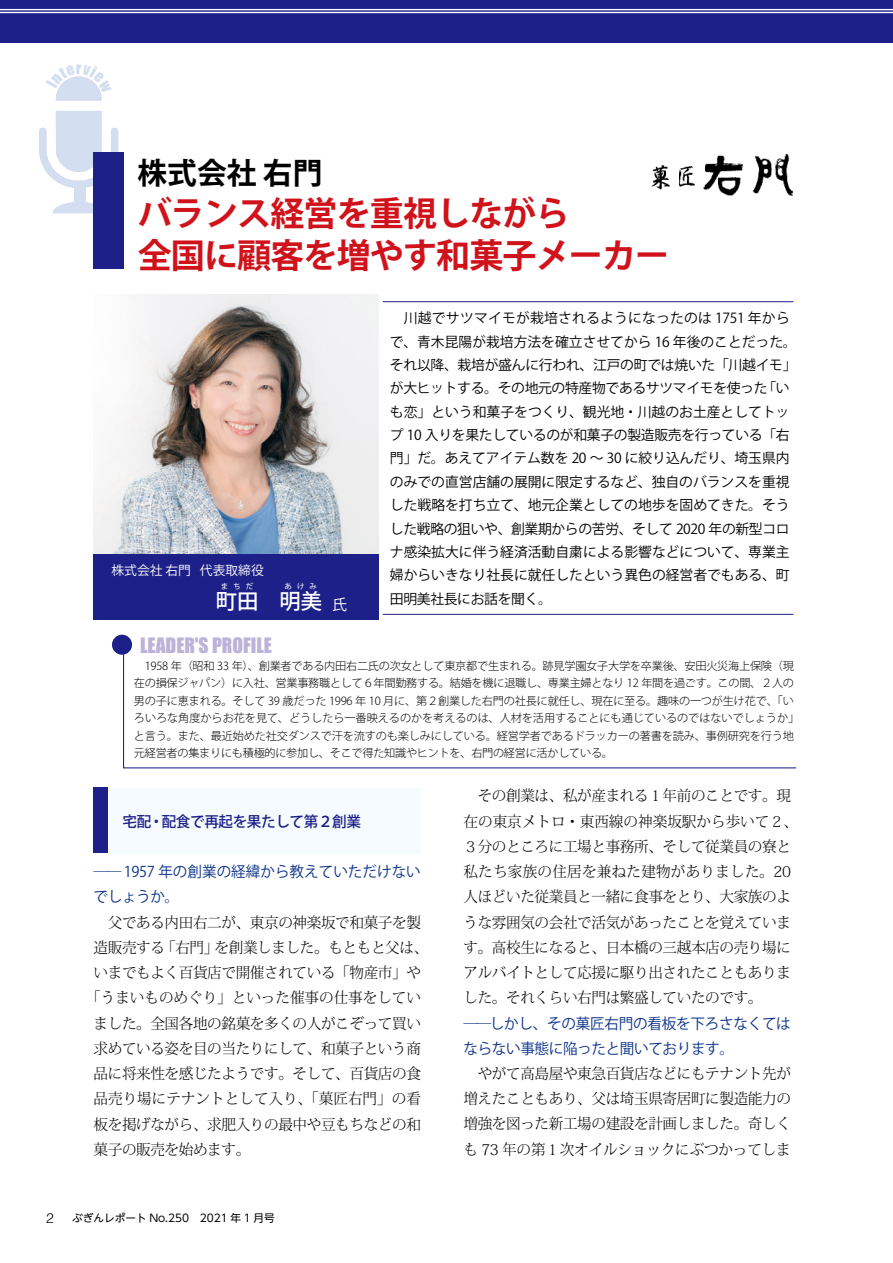
<style>
.page{position:relative;width:893px;height:1263px;background:#fff}
.page>*{position:absolute;margin:0;border:0;box-sizing:border-box;transform-origin:0 0}
.t1{font:700 34.05px/42.5px "Koz Go Pr 6 N";letter-spacing:-.025em;color:#d0121b}
.t2{font:700 29.7px "Koz Go Pr 6 N";color:#000}
.t3{font:500 21.3px "Koz Go Pr 6 N";color:#fff}
.t4{font:19.5px "Impact";color:#bbb3d8}
.t5{font:300 14.85px/25.2px "Koz Min Pr 6 N";letter-spacing:-.025em;color:#000}
.t6{font:300 14.85px "Koz Min Pr 6 N";color:#000}
.t7{font:14.85px/25.2px "Koz Go Pr 6 N";letter-spacing:-.02em;color:#0c3388}
.t8{font:14.85px/25.2px "Koz Go Pr 6 N";color:#0c3388}
.t9{font:500 14.85px "Koz Go Pr 6 N";letter-spacing:-.025em;color:#1d2088}
.t10{font:13.8px/23.4px "Koz Go Pr 6 N";color:#000}
.t11{font:300 13.8px "Helvetica LT Std";color:#000}
.t12{font:12.75px "Koz Go Pr 6 N";color:#fff}
.t13{font:300 11.1px/17.5px "Koz Go Pr 6 N";letter-spacing:-.02em;color:#000}
.t14{font:10.65px "UD Shin Go NT Pro";color:#000}
.t15{font:500 7.5px "Koz Go Pr 6 N";letter-spacing:.665em;color:#fff}
.s1{font-weight:400;font-size:15px}
.s2{font-family:"Koz Min Pr 6 N";font-weight:300}
</style>
<div class="page">
<div style="left:0;top:0;width:893px;height:43px;background:#1d2088"></div>
<hr style="left:0;top:9px;width:893px;height:1px;background:#fff">
<hr style="left:0;top:12px;width:893px;height:1px;background:#fff">
<img style="left:94px;top:294px;width:285px;height:260px">
<div style="left:94px;top:554px;width:285px;height:66px;background:#1d2088"></div>
<div style="left:108px;top:788px;width:313px;height:66px;background:#f5fbfe"></div>
<div style="left:94px;top:788px;width:14px;height:65px;background:#1d2088"></div>
<div style="left:94px;top:152px;width:30px;height:117px;background:#1d2088"></div>
<div style="left:112px;top:635px;width:20px;height:20px;background:#1d2088;border-radius:50%"></div>
<svg style="left:122px;top:642px;width:675px;height:127px"></svg>
<hr style="left:383px;top:301px;width:410px;height:1px;background:#1d2088">
<hr style="left:383px;top:614px;width:410px;height:1px;background:#1d2088">
<img style="left:651px;top:153px;width:141px;height:42px">
<svg style="left:39px;top:76px;width:79px;height:137px"></svg>
<h2 class="t2" style="left:137px;top:156px;width:187px">株式会社 右門</h2>
<h1 class="t1" style="left:138px;top:193px;width:533px">バランス経営を重視しながら<br>全国に顧客を増やす和菓子メーカー</h1>
<p class="t12" style="left:112px;top:563px;width:154px">株式会社 右門 代表取締役</p>
<p class="t15" style="left:221px;top:582px;width:34px">まちだ</p>
<p class="t15" style="left:285px;top:582px;width:34px">あけみ</p>
<h3 class="t3" style="left:216px;top:589px;width:133px">町田 明美 <span class="s1">氏</span></h3>
<h3 class="t4" style="left:140px;top:630px;width:133px">LEADER'S PROFILE</h3>
<p class="t10" style="left:390px;top:307px;width:408px">　川越でサツマイモが栽培されるようになったのは 1751 年からで、青木昆陽が栽培方法を確立させてから 16 年後のことだった。それ以降、栽培が盛んに行われ、江戸の町では焼いた「川越イモ」が大ヒットする。その地元の特産物であるサツマイモを使った「いも恋」という和菓子をつくり、観光地・川越のお土産としてトップ 10 入りを果たしているのが和菓子の製造販売を行っている「右門」だ。あえてアイテム数を 20 ～ 30 に絞り込んだり、埼玉県内のみでの直営店舗の展開に限定するなど、独自のバランスを重視した戦略を打ち立て、地元企業としての地歩を固めてきた。そうした戦略の狙いや、創業期からの苦労、そして 2020 年の新型コロナ感染拡大に伴う経済活動自粛による影響などについて、専業主婦からいきなり社長に就任したという異色の経営者でもある、町田明美社長にお話を聞く。</p>
<p class="t13" style="left:134px;top:657px;width:667px">　1958 年（昭和 33 年）、創業者である内田右二氏の次女として東京都で生まれる。跡見学園女子大学を卒業後、安田火災海上保険（現在の損保ジャパン）に入社、営業事務職として６年間勤務する。結婚を機に退職し、専業主婦となり 12 年間を過ごす。この間、２人の男の子に恵まれる。そして 39 歳だった 1996 年 10 月に、第２創業した右門の社長に就任し、現在に至る。趣味の一つが生け花で、「いろいろな角度からお花を見て、どうしたら一番映えるのかを考えるのは、人材を活用することにも通じているのではないでしょうか」と言う。また、最近始めた社交ダンスで汗を流すのも楽しみにしている。経営学者であるドラッカーの著書を読み、事例研究を行う地元経営者の集まりにも積極的に参加し、そこで得た知識やヒントを、右門の経営に活かしている。</p>
<p class="t9" style="left:108px;top:813px;width:254px">　宅配・配食で再起を果たして第２創業</p>
<p class="t8" style="left:94px;top:859px;width:329px">── 1957 年の創業の経緯から教えていただけないでしょうか。</p>
<p class="t5" style="left:94px;top:910px;width:329px">　父である内田右二が、東京の神楽坂で和菓子を製</p>
<p class="t5" style="left:94px;top:935px;width:336px">造販売する「右門」を創業しました。もともと父は、</p>
<p class="t5" style="left:94px;top:960px;width:329px">いまでもよく百貨店で開催されている「物産市」や</p>
<p class="t6" style="left:86px;top:989px;width:336px">「うまいものめぐり」といった催事の仕事をしてい</p>
<p class="t5" style="left:94px;top:1011px;width:329px">ました。全国各地の銘菓を多くの人がこぞって買い</p>
<p class="t5" style="left:94px;top:1036px;width:329px">求めている姿を目の当たりにして、和菓子という商</p>
<p class="t5" style="left:94px;top:1061px;width:329px">品に将来性を感じたようです。そして、百貨店の食</p>
<p class="t6" style="left:94px;top:1090px;width:329px">品売り場にテナントとして入り、「菓匠右門」の看</p>
<p class="t5" style="left:94px;top:1112px;width:329px">板を掲げながら、求肥入りの最中や豆もちなどの和</p>
<p class="t5" style="left:94px;top:1137px;width:158px">菓子の販売を始めます。</p>
<p class="t11" style="left:46px;top:1209px;width:9px">2</p>
<p class="t14" style="left:72px;top:1210px;width:204px">ぶぎんレポート No.250　2021 年 1 月号</p>
<p class="t5" style="left:463px;top:784px;width:336px">　その創業は、私が産まれる１年前のことです。現在の東京メトロ・東西線の神楽坂駅から歩いて２、<br>３分のところに工場と事務所、そして従業員の寮と私たち家族の住居を兼ねた建物がありました。20人ほどいた従業員と一緒に食事をとり、大家族のような雰囲気の会社で活気があったことを覚えています。高校生になると、日本橋の三越本店の売り場にアルバイトとして応援に駆り出されたこともありました。それくらい右門は繁盛していたのです。</p>
<p class="t7" style="left:463px;top:1011px;width:329px"><span class="s2">──</span>しかし、その菓匠右門の看板を下ろさなくてはならない事態に陥ったと聞いております。</p>
<p class="t5" style="left:463px;top:1061px;width:329px;text-align:justify">　やがて高島屋や東急百貨店などにもテナント先が増えたこともあり、父は埼玉県寄居町に製造能力の増強を図った新工場の建設を計画しました。奇しくも 73 年の第１次オイルショックにぶつかってしま</p>
</div>
